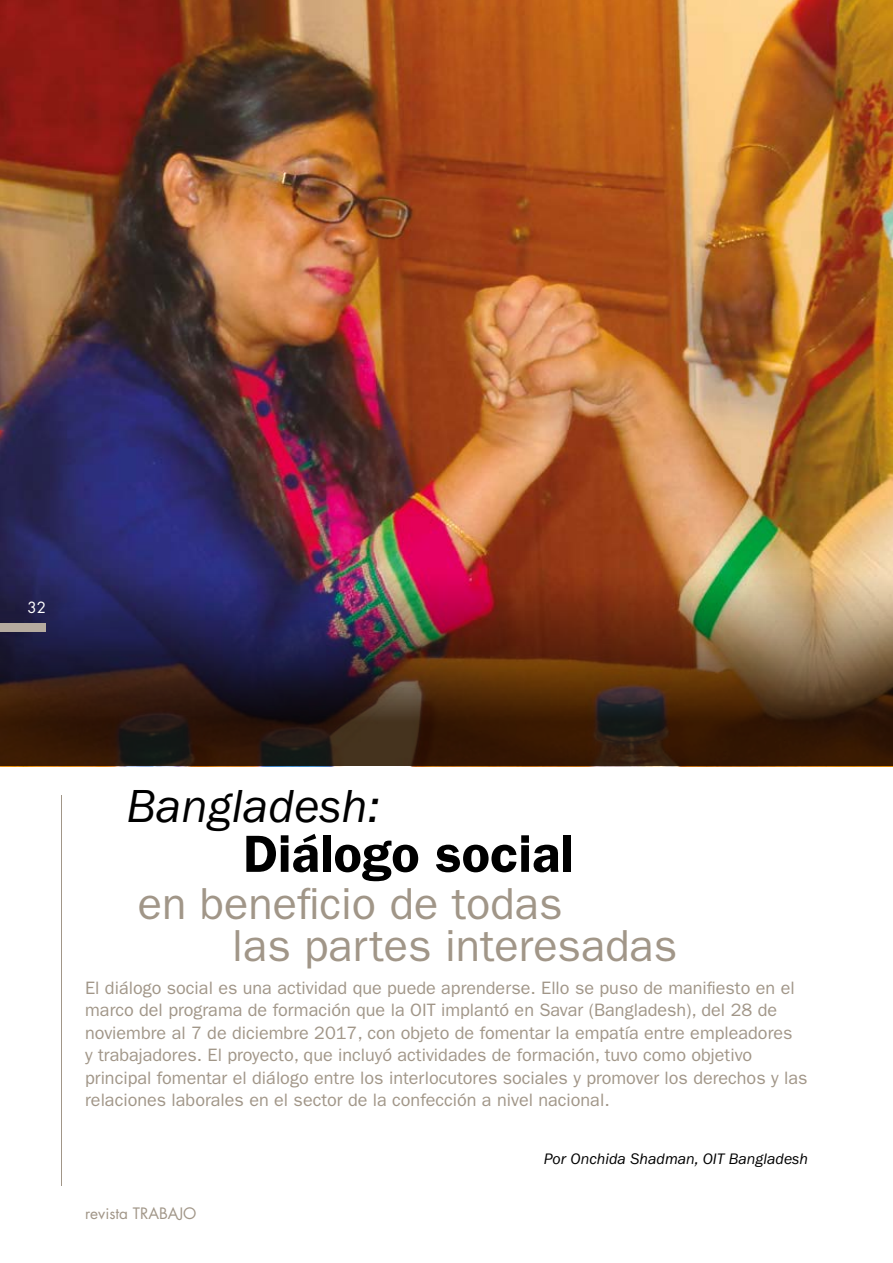
<style>
.page{position:relative;width:893px;height:1263px;background:#fff}
.page>*{position:absolute;margin:0;border:0;box-sizing:border-box;transform-origin:0 0}
.t1{font:600 52.5px "ITC Franklin Gothic Std";color:#000}
.t2{font:italic 48px "ITC Franklin Gothic Std";color:#000}
.t3{font:45px/42px "ITC Franklin Gothic Std";color:#a19688}
.t4{font:18px/22.5px "ITC Franklin Gothic Std";color:#a19688}
.t5{font:italic 15.75px "ITC Franklin Gothic Std";color:#000}
.t6{font:15.3px "Futura Std";color:#a19688}
.t7{font:15px "Futura Std";color:#fff}
</style>
<div class="page">
<img style="left:0;top:0;width:893px;height:549px">
<img style="left:0;top:549px;width:893px;height:217px">
<hr style="left:61px;top:796px;width:1px;height:390px;background:#a19688">
<div style="left:0;top:623px;width:46px;height:8px;background:#b5ab9f"></div>
<p class="t7" style="left:27px;top:597px;width:20px">32</p>
<h2 class="t2" style="left:126px;top:779px;width:255px">Bangladesh:</h2>
<h1 class="t1" style="left:243px;top:823px;width:332px">Diálogo social</h1>
<h3 class="t3" style="left:232px;top:883px;width:447px;text-indent:-94px">en beneficio de todas<br>las partes interesadas</h3>
<p class="t4" style="left:85px;top:976px;width:724px">El diálogo social es una actividad que puede aprenderse. Ello se puso de manifiesto en el marco del programa de formación que la OIT implantó en Savar (Bangladesh), del 28 de noviembre al 7 de diciembre 2017, con objeto de fomentar la empatía entre empleadores<br>y trabajadores. El proyecto, que incluyó actividades de formación, tuvo como objetivo principal fomentar el diálogo entre los interlocutores sociales y promover los derechos y las relaciones laborales en el sector de la confección a nivel nacional.</p>
<p class="t6" style="left:85px;top:1204px;width:113px">revista TRABAJO</p>
<p class="t5" style="left:544px;top:1150px;width:266px">Por Onchida Shadman, OIT Bangladesh</p>
</div>
